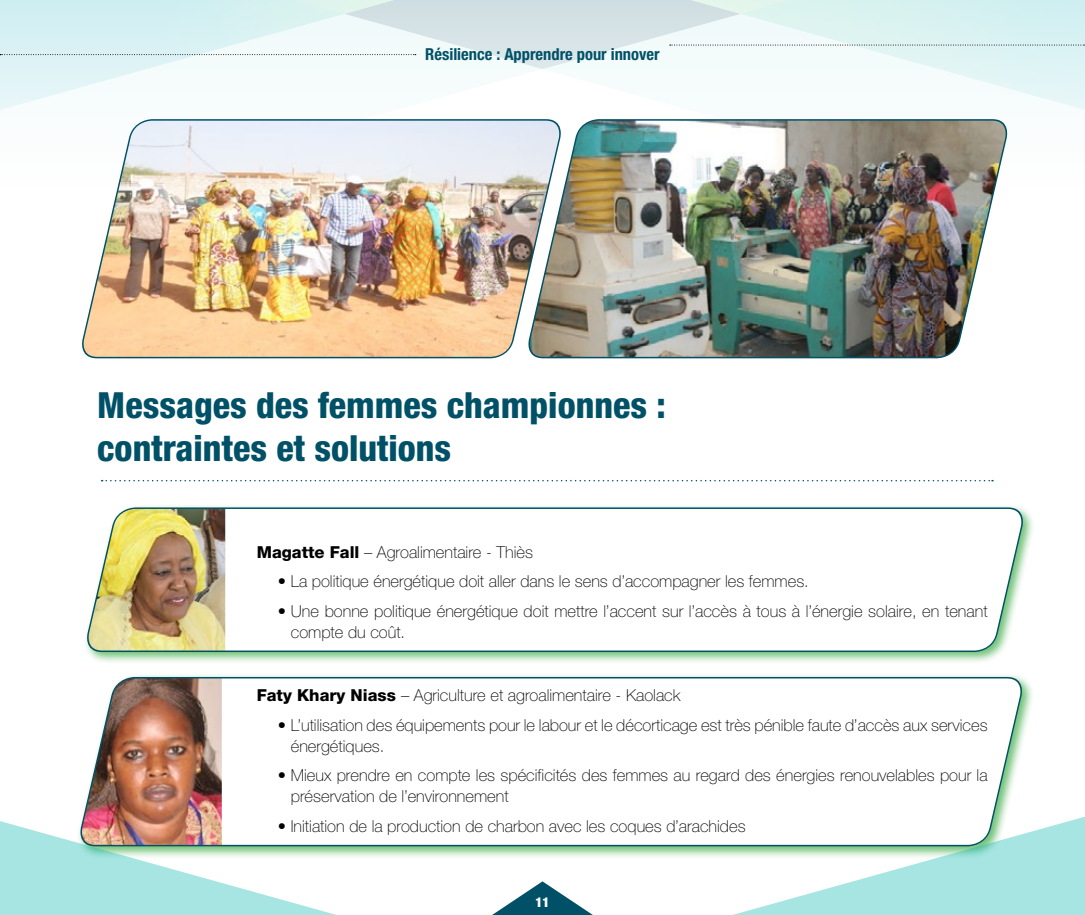
<style>
.page{position:relative;width:1085px;height:915px;background:#fff}
.page>*{position:absolute;margin:0;border:0;box-sizing:border-box;transform-origin:0 0}
.t1{font:800 condensed 36px/43.2px "Helvetica Neue";color:#005167}
.t2{font:100 16.5px/21px "Helvetica Neue";color:#000}
.t3{font:700 condensed 16.5px "Helvetica Neue";color:#005167}
.t4{font:900 condensed 13.5px "Helvetica Neue";color:#fff}
.s1{font-weight:800}
</style>
<div class="page">
<svg style="left:546px;top:69px;width:538px;height:41px;fill:#f6fcfc"></svg>
<svg style="left:0;top:69px;width:539px;height:41px;fill:#f6fcfc"></svg>
<svg style="left:0;top:0;width:1085px;height:69px"></svg>
<svg style="left:85px;top:676px;width:941px;height:134px"></svg>
<svg style="left:0;top:810px;width:534px;height:104px"></svg>
<svg style="left:534px;top:810px;width:550px;height:104px"></svg>
<svg style="left:102px;top:480px;width:890px;height:1px"></svg>
<img style="left:82px;top:119px;width:441px;height:240px">
<img style="left:523px;top:119px;width:485px;height:240px">
<div style="left:83px;top:503px;width:951px;height:161px;background:#41ad49;opacity:.75"></div>
<svg style="left:83px;top:506px;width:944px;height:146px"></svg>
<p class="t3" style="left:425px;top:44px;width:236px">Résilience : Apprendre pour innover</p>
<h1 class="t1" style="left:97px;top:382px;width:570px">Messages des femmes championnes : contraintes et solutions</h1>
<p class="t2" style="left:257px;top:541px;width:278px"><span class="s1">Magatte Fall</span> – Agroalimentaire - Thiès</p>
<p class="t2" style="left:278px;top:570px;width:532px">• La politique énergétique doit aller dans le sens d’accompagner les femmes.</p>
<p class="t2" style="left:291px;top:600px;width:698px;text-indent:-13px">• Une bonne politique énergétique doit mettre l’accent sur l’accès à tous à l’énergie solaire, en tenant compte du coût.</p>
<p class="t2" style="left:257px;top:684px;width:425px"><span class="s1">Faty Khary Niass</span> – Agriculture et agroalimentaire - Kaolack</p>
<p class="t2" style="left:291px;top:714px;width:698px;text-indent:-13px">• L’utilisation des équipements pour le labour et le décorticage est très pénible faute d’accès aux services énergétiques.</p>
<p class="t2" style="left:291px;top:764px;width:698px;text-indent:-13px">• Mieux prendre en compte les spécificités des femmes au regard des énergies renouvelables pour la préservation de l’environnement</p>
<p class="t2" style="left:278px;top:815px;width:469px">• Initiation de la production de charbon avec les coques d’arachides</p>
<p class="t4" style="left:535px;top:893px;width:16px">11</p>
</div>
